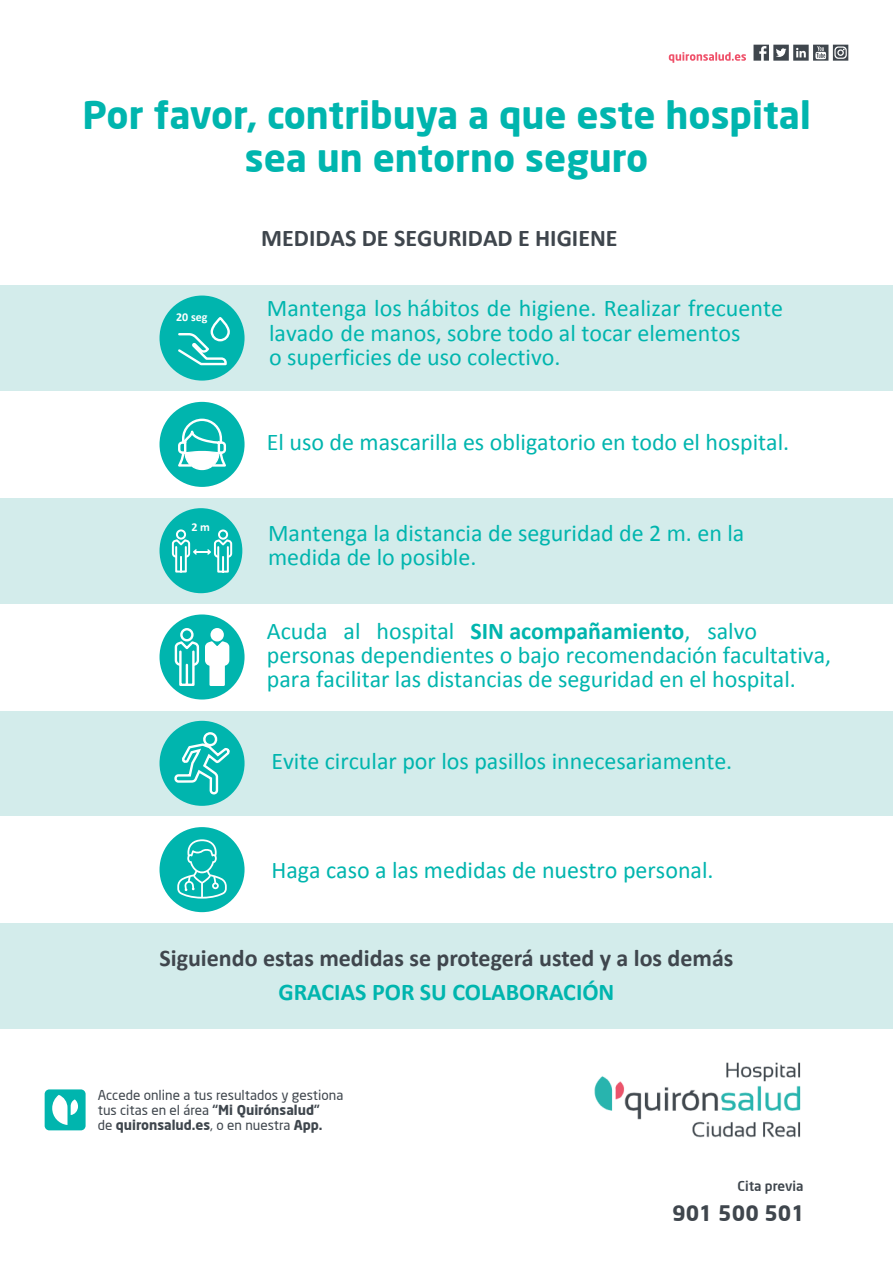
<style>
.page{position:relative;width:893px;height:1263px;background:#fff}
.page>*{position:absolute;margin:0;border:0;box-sizing:border-box;transform-origin:0 0}
.t1{font:700 37.65px/43.3px "Neo Sans";color:#00b5ae;text-align:center}
.t2{font:24px/24px "Calibri";color:#00b5ae}
.t3{font:700 24px "Calibri";color:#3f464d}
.t4{font:700 24px "Calibri";color:#00b5ae}
.t5{font:700 21px "Neo Sans";color:#3f464d}
.t6{font:13.5px/15px "Neo Sans";color:#3f464d}
.t7{font:500 13.5px "Neo Sans";color:#3f464d}
.t8{font:700 12px "Calibri";color:#fff}
.s1{font-weight:700}
.s2{font-weight:500}
</style>
<div class="page">
<div style="left:45px;top:1089px;width:41px;height:41px;background:#00b5ae;border-radius:5px"></div>
<svg style="left:52px;top:1095px;width:26px;height:30px"></svg>
<svg style="left:669px;top:52px;width:77px;height:11px"></svg>
<svg style="left:753px;top:45px;width:95px;height:16px"></svg>
<div style="left:0;top:285px;width:893px;height:106px;background:#d3eceb"></div>
<div style="left:0;top:923px;width:893px;height:106px;background:#d3eceb"></div>
<div style="left:0;top:497px;width:893px;height:107px;background:#d3eceb"></div>
<div style="left:0;top:710px;width:893px;height:106px;background:#d3eceb"></div>
<div style="left:160px;top:402px;width:85px;height:85px;background:#00b5ae;border-radius:50%"></div>
<svg style="left:178px;top:418px;width:48px;height:53px"></svg>
<div style="left:160px;top:296px;width:85px;height:85px;background:#00b5ae;border-radius:50%"></div>
<div style="left:211px;top:317px;width:19px;height:24px;border:2px solid #fff;border-radius:8px"></div>
<svg style="left:178px;top:332px;width:50px;height:34px"></svg>
<div style="left:160px;top:614px;width:85px;height:85px;background:#00b5ae;border-radius:50%"></div>
<svg style="left:174px;top:628px;width:56px;height:58px"></svg>
<div style="left:160px;top:508px;width:82px;height:85px;background:#00b5ae;border-radius:50%"></div>
<svg style="left:171px;top:529px;width:62px;height:44px"></svg>
<div style="left:160px;top:721px;width:85px;height:85px;background:#00b5ae;border-radius:50%"></div>
<svg style="left:172px;top:730px;width:59px;height:64px"></svg>
<div style="left:160px;top:827px;width:85px;height:85px;background:#00b5ae;border-radius:50%"></div>
<svg style="left:177px;top:839px;width:50px;height:59px"></svg>
<img style="left:594px;top:1062px;width:207px;height:76px">
<h1 class="t1" style="left:82px;top:92px;width:730px">Por favor, contribuya a que este hospital sea un entorno seguro</h1>
<p class="t8" style="left:176px;top:309px;width:33px">20 seg</p>
<p class="t3" style="left:261px;top:227px;width:358px">MEDIDAS DE SEGURIDAD E HIGIENE</p>
<p class="t2" style="left:267px;top:296px;width:518px">Mantenga los hábitos de higiene. Realizar frecuente</p>
<p class="t2" style="left:269px;top:323px;width:473px">lavado de manos, sobre todo al tocar elementos o superficies de uso colectivo.</p>
<p class="t2" style="left:267px;top:432px;width:524px">El uso de mascarilla es obligatorio en todo el hospital.</p>
<p class="t8" style="left:191px;top:522px;width:20px">2 m</p>
<p class="t2" style="left:268px;top:521px;width:478px">Mantenga la distancia de seguridad de 2 m. en la medida de lo posible.</p>
<p class="t2" style="left:267px;top:621px;width:566px">Acuda al hospital <span class="s1">SIN acompañamiento</span>, salvo personas dependientes o bajo recomendación facultativa, para facilitar las distancias de seguridad en el hospital.</p>
<p class="t2" style="left:271px;top:748px;width:462px">Evite circular por los pasillos innecesariamente.</p>
<p class="t2" style="left:271px;top:857px;width:444px">Haga caso a las medidas de nuestro personal.</p>
<p class="t3" style="left:159px;top:941px;width:576px">Siguiendo estas medidas se protegerá usted y a los demás</p>
<p class="t4" style="left:279px;top:975px;width:337px">GRACIAS POR SU COLABORACIÓN</p>
<p class="t6" style="left:98px;top:1087px;width:247px">Accede online a tus resultados y gestiona tus citas en el área <span class="s2">“</span><span class="s1">Mi Quirónsalud</span><span class="s2">”<br></span>de <span class="s1">quironsalud.es</span>, o en nuestra <span class="s1">App.</span></p>
<p class="t7" style="left:737px;top:1178px;width:67px">Cita previa</p>
<p class="t5" style="left:672px;top:1199px;width:134px">901 500 501</p>
</div>
